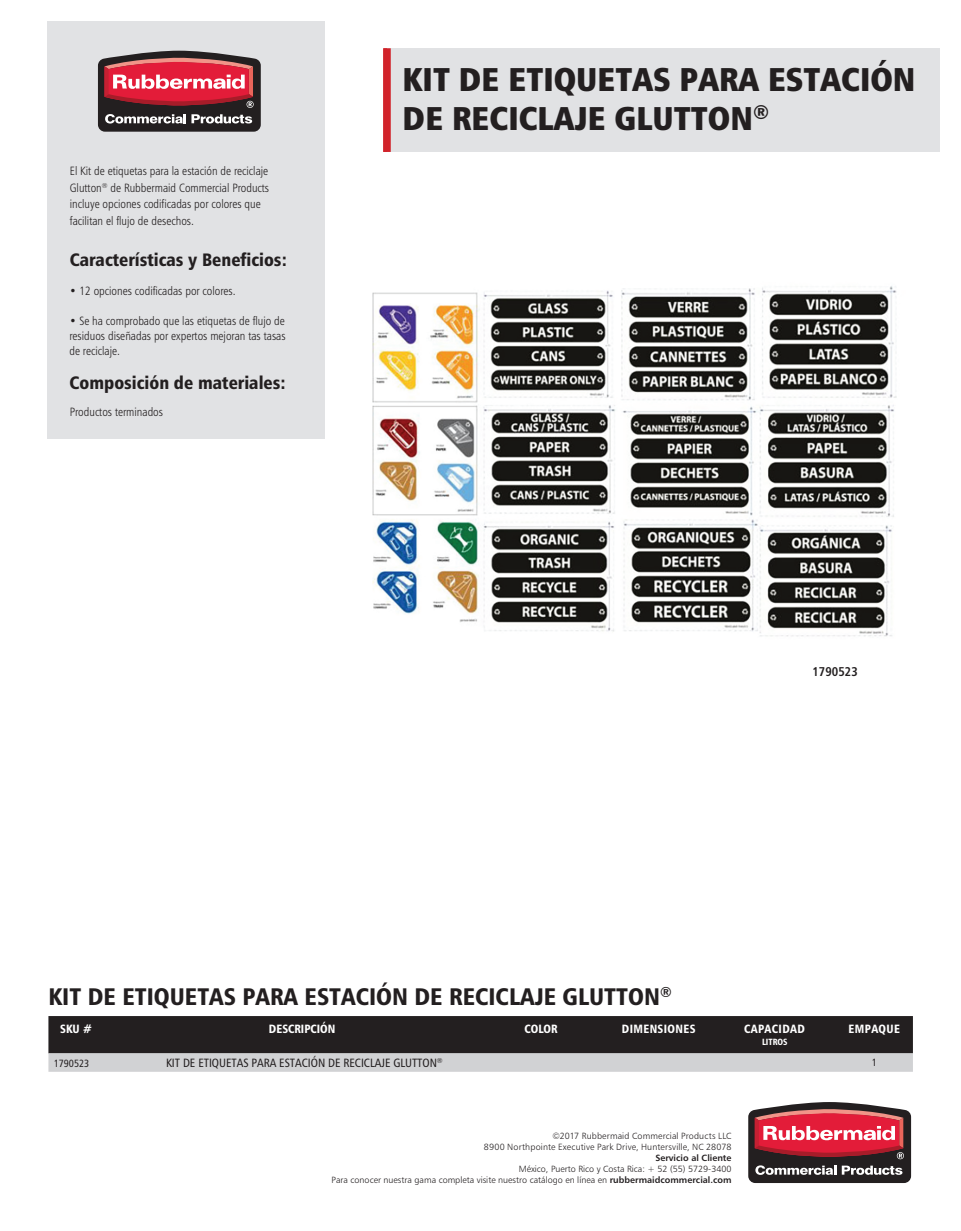
<style>
.page{position:relative;width:961px;height:1231px;background:#fff}
.page>*{position:absolute;margin:0;border:0;box-sizing:border-box;transform-origin:0 0}
.t1{font:33px/39.6px "Humanist 777 BT Extra Black Cond B";color:#231f20}
.t2{font:24px "Humanist 777 BT Black Condensed B";color:#231f20}
.t3{font:18px "Humanist 777 BT Black Condensed B";color:#231f20}
.t4{font:12.75px "Humanist 777 BT Bold Condensed B";color:#231f20}
.t5{font:12px/16.5px "Humanist 777 BT Light Condensed B";color:#231f20}
.t6{font:12px "Humanist 777 BT Roman Condensed B";letter-spacing:-.005em;color:#231f20}
.t7{font:12px "Humanist 777 BT Black Condensed B";letter-spacing:.03em;color:#fff;scale:.95 1}
.t8{font:12px "Humanist 777 BT Black Condensed B";color:#fff;scale:.95 1}
.t9{font:10.5px "Humanist 777 BT Roman Condensed B";letter-spacing:-.01em;color:#231f20}
.t10{font:9px/10.8px "Humanist 777 BT Light B";color:#231f20;text-align:right}
.t11{font:9px "Humanist 777 BT Bold B";color:#231f20}
.t12{font:9px "Humanist 777 BT Black Condensed B";color:#fff;scale:.95 1}
.s1{font-family:"Humanist 777 BT Bold B"}
</style>
<div class="page">
<div style="left:48px;top:21px;width:277px;height:417px;background:#e1e2e4"></div>
<div style="left:387px;top:48px;width:552px;height:104px;background:#e1e2e4"></div>
<div style="left:383px;top:48px;width:8px;height:104px;background:#d1232a"></div>
<svg style="left:48px;top:1016px;width:864px;height:55px;background:#5b595a"></svg>
<img style="left:372px;top:286px;width:525px;height:351px">
<svg style="left:98px;top:51px;width:163px;height:81px;background:#914750"></svg>
<svg style="left:748px;top:1102px;width:163px;height:81px;background:#924952"></svg>
<p class="t5" style="left:70px;top:163px;width:201px">El Kit de etiquetas para la estación de reciclaje Glutton<sup>®</sup> de Rubbermaid Commercial Products incluye opciones codificadas por colores que facilitan el flujo de desechos.</p>
<h3 class="t3" style="left:70px;top:248px;width:219px">Características y Beneficios:</h3>
<p class="t5" style="left:69px;top:283px;width:168px">• 12 opciones codificadas por colores.</p>
<p class="t5" style="left:69px;top:313px;width:218px;line-height:15px;text-align:justify">• Se ha comprobado que las etiquetas de flujo de residuos diseñadas por expertos mejoran tas tasas de reciclaje.</p>
<h3 class="t3" style="left:70px;top:372px;width:218px">Composición de materiales:</h3>
<p class="t5" style="left:70px;top:403px;width:95px">Productos terminados</p>
<h1 class="t1" style="left:402px;top:58px;width:514px">KIT DE ETIQUETAS PARA ESTACIÓN<br>DE RECICLAJE GLUTTON<sup>®</sup></h1>
<p class="t4" style="left:812px;top:663px;width:47px">1790523</p>
<h2 class="t2" style="left:48px;top:981px;width:624px">KIT DE ETIQUETAS PARA ESTACIÓN DE RECICLAJE GLUTTON<sup>®</sup></h2>
<p class="t7" style="left:60px;top:1021px;width:35px">SKU #</p>
<p class="t8" style="left:269px;top:1021px;width:71px">DESCRIPCIÓN</p>
<p class="t7" style="left:524px;top:1021px;width:36px">COLOR</p>
<p class="t9" style="left:54px;top:1056px;width:37px">1790523</p>
<p class="t6" style="left:166px;top:1055px;width:278px">KIT DE ETIQUETAS PARA ESTACIÓN DE RECICLAJE GLUTTON<sup>®</sup></p>
<p class="t9" style="left:871px;top:1055px;width:7px">1</p>
<p class="t7" style="left:622px;top:1021px;width:79px">DIMENSIONES</p>
<p class="t7" style="left:848px;top:1021px;width:56px">EMPAQUE</p>
<p class="t7" style="left:744px;top:1021px;width:66px">CAPACIDAD</p>
<p class="t12" style="left:762px;top:1036px;width:28px">LITROS</p>
<p class="t10" style="left:484px;top:1130px;width:249px">©2017 Rubbermaid Commercial Products LLC<br>8900 Northpointe Executive Park Drive, Huntersville, NC 28078</p>
<p class="t11" style="left:655px;top:1152px;width:78px">Servicio al Cliente</p>
<p class="t10" style="left:331px;top:1163px;width:401px">México, Puerto Rico y Costa Rica: + 52 (55) 5729-3400<br>Para conocer nuestra gama completa visite nuestro catálogo en línea en <span class="s1">rubbermaidcommercial.com</span></p>
</div>
